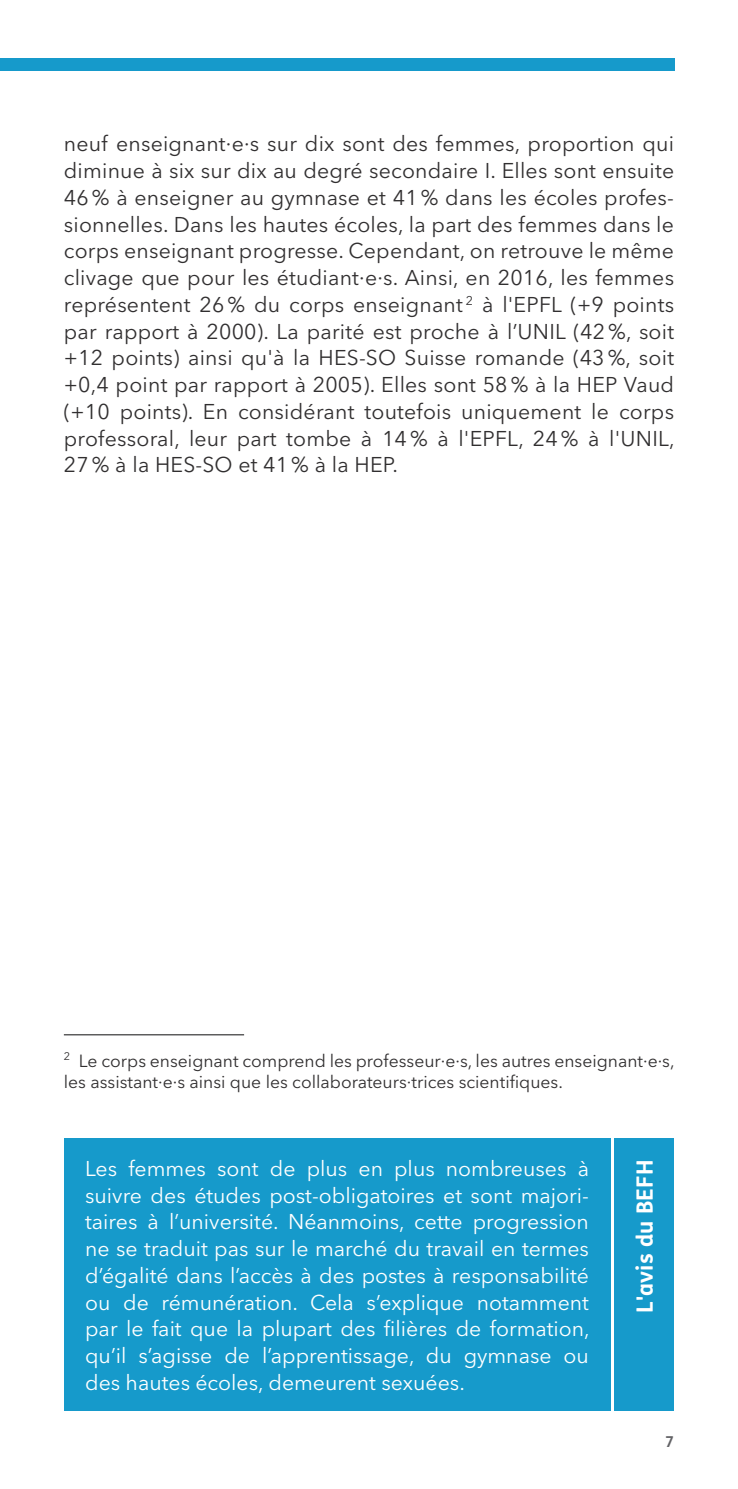
<style>
.page{position:relative;width:738px;height:1489px;background:#fff}
.page>*{position:absolute;margin:0;border:0;box-sizing:border-box;transform-origin:0 0}
.t1{font:700 22.5px "FS Me";letter-spacing:.01em;color:#fff}
.t2{font:21.25px/26.8px "Avenir Next LT Pro";letter-spacing:.01em;color:#312f30;text-align:justify}
.t3{font:21.25px/26.8px "Avenir Next LT Pro";color:#fff;text-align:justify}
.t4{font:17.5px/21.2px "Avenir Next LT Pro";color:#312f30}
.t5{font:700 15px "FS Me";color:#636366}
</style>
<div class="page">
<hr style="left:64px;top:1034px;width:180px;height:1px;background:#3e3e3f">
<div style="left:64px;top:1138px;width:545px;height:272px;background:#169acb"></div>
<div style="left:614px;top:1138px;width:59px;height:272px;background:#169acb"></div>
<div style="left:0;top:58px;width:673px;height:13px;background:#169acb"></div>
<p class="t2" style="left:64px;top:130px;width:612px">neuf enseignant∙e∙s sur dix sont des femmes, proportion qui diminue à six sur dix au degré secondaire I. Elles sont ensuite 46 % à enseigner au gymnase et 41 % dans les écoles profes&shy;sionnelles. Dans les hautes écoles, la part des femmes dans le corps enseignant progresse. Cependant, on retrouve le même clivage que pour les étudiant∙e∙s. Ainsi, en 2016, les femmes représentent 26 % du corps enseignant <sup>2</sup> à l'EPFL (+9 points par rapport à 2000). La parité est proche à l’UNIL (42 %, soit +12 points) ainsi qu'à la HES-SO Suisse romande (43 %, soit +0,4 point par rapport à 2005). Elles sont 58 % à la HEP Vaud (+10 points). En considérant toutefois uniquement le corps professoral, leur part tombe à 14 % à l'EPFL, 24 % à l'UNIL, 27 % à la HES-SO et 41 % à la HEP.</p>
<p class="t4" style="left:64px;top:1049px;width:611px"><sup>2</sup> Le corps enseignant comprend les professeur∙e∙s, les autres enseignant∙e∙s, les assistant∙e∙s ainsi que les collaborateurs∙trices scientifiques.</p>
<p class="t3" style="left:85px;top:1154px;width:505px">Les femmes sont de plus en plus nombreuses à suivre des études post-obligatoires et sont majori&shy;taires à l’université. Néanmoins, cette progression ne se traduit pas sur le marché du travail en termes d’égalité dans l’accès à des postes à responsabilité ou de rémunération. Cela s’explique notamment par le fait que la plupart des filières de formation, qu’il s’agisse de l’apprentissage, du gymnase ou des hautes écoles, demeurent sexuées.</p>
<p class="t1" style="left:627px;top:1312px;width:155px;rotate:-90deg">L'avis du BEFH</p>
<p class="t5" style="left:664px;top:1429px;width:10px">7</p>
</div>
